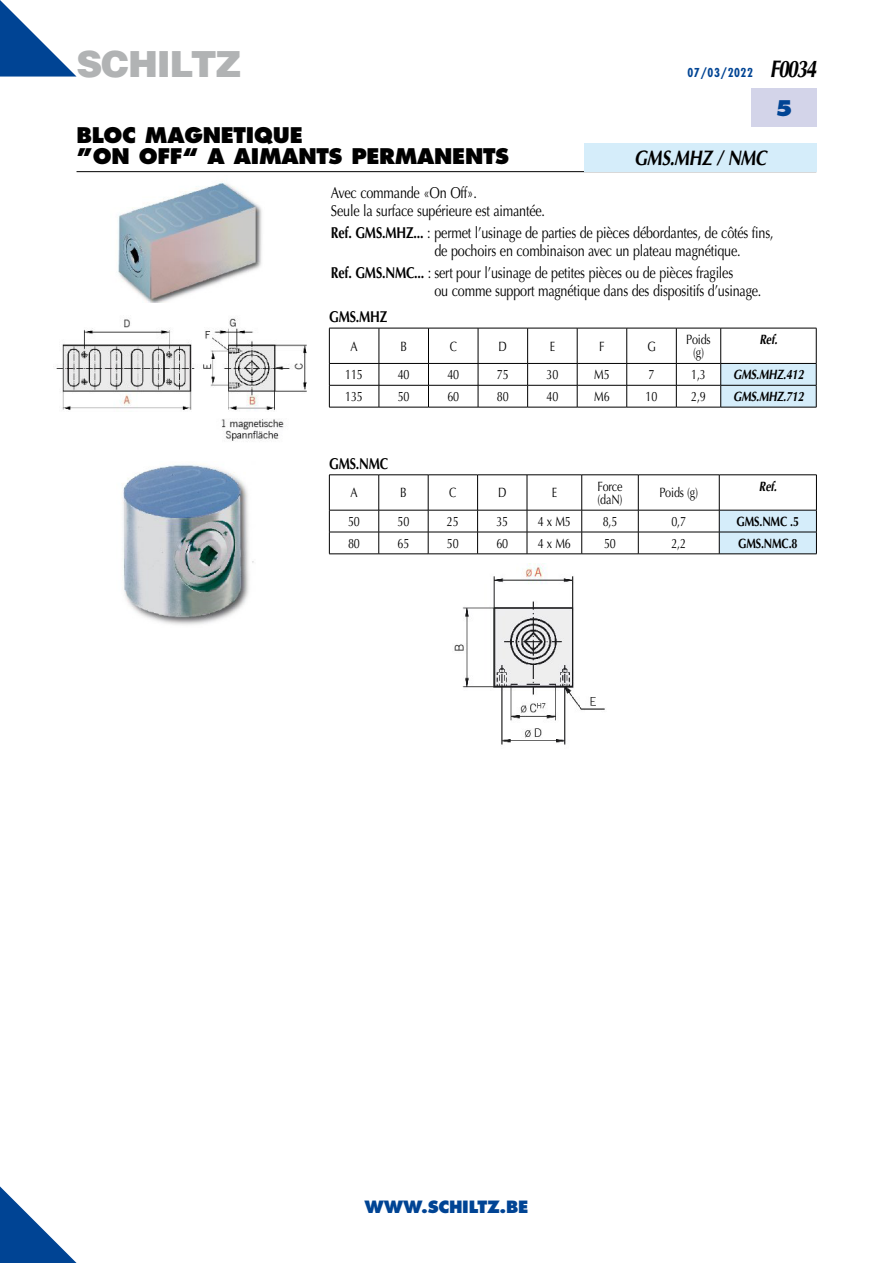
<style>
.page{position:relative;width:893px;height:1263px;background:#fff}
.page>*{position:absolute;margin:0;border:0;box-sizing:border-box;transform-origin:0 0}
.t1{font:900 36px "Helvetica";letter-spacing:-.035em;color:#b1b3b4}
.t2{font:800 21px/21px "Futura";letter-spacing:-.015em;color:#000}
.t3{font:italic 700 21px "Optima";letter-spacing:-.015em;color:#000;scale:.8 1}
.t4{font:800 21px "Futura";color:#004494}
.t5{font:800 16.5px "Futura";letter-spacing:-.015em;color:#004494}
.t6{font:15.75px/18px "Optima";letter-spacing:-.015em;color:#000;scale:.8 1}
.t7{font:700 15.75px "Optima";letter-spacing:-.015em;color:#000;scale:.8 1}
.t8{font:13.5px/13.5px "Optima";letter-spacing:-.015em;color:#000;text-align:center;scale:.8 1}
.t9{font:italic 700 13.5px "Optima";letter-spacing:-.015em;color:#000;scale:.8 1}
.t10{font:700 13.5px "Optima";letter-spacing:-.015em;color:#000;scale:.8 1}
.t11{font:700 condensed 12px "Futura";letter-spacing:.05em;color:#004494}
.s1{font-family:"Optima";font-style:italic;font-stretch:normal;font-size:24px;color:#000}
.s2{font-weight:700}
</style>
<div class="page">
<hr style="left:329px;top:407px;width:50px;height:1px;background:#000">
<hr style="left:379px;top:407px;width:49px;height:1px;background:#000">
<hr style="left:428px;top:407px;width:50px;height:1px;background:#000">
<hr style="left:478px;top:407px;width:50px;height:1px;background:#000">
<hr style="left:528px;top:407px;width:49px;height:1px;background:#000">
<hr style="left:577px;top:407px;width:50px;height:1px;background:#000">
<hr style="left:627px;top:407px;width:49px;height:1px;background:#000">
<hr style="left:676px;top:407px;width:44px;height:1px;background:#000">
<svg style="left:329px;top:328px;width:488px;height:79px"></svg>
<hr style="left:720px;top:407px;width:96px;height:1px;background:#000">
<hr style="left:329px;top:554px;width:50px;height:1px;background:#000">
<hr style="left:379px;top:554px;width:49px;height:1px;background:#000">
<hr style="left:428px;top:554px;width:50px;height:1px;background:#000">
<hr style="left:478px;top:554px;width:49px;height:1px;background:#000">
<hr style="left:527px;top:554px;width:55px;height:1px;background:#000">
<hr style="left:582px;top:554px;width:56px;height:1px;background:#000">
<hr style="left:638px;top:554px;width:81px;height:1px;background:#000">
<svg style="left:329px;top:475px;width:488px;height:79px"></svg>
<hr style="left:719px;top:554px;width:98px;height:1px;background:#000">
<img style="left:118px;top:182px;width:144px;height:121px">
<img style="left:56px;top:318px;width:251px;height:123px">
<img style="left:122px;top:464px;width:132px;height:161px">
<img style="left:454px;top:563px;width:151px;height:182px">
<svg style="left:0;top:1186px;width:77px;height:77px"></svg>
<hr style="left:77px;top:171px;width:739px;height:1px;background:#000">
<div style="left:751px;top:89px;width:65px;height:38px;background:#d3d4e9"></div>
<svg style="left:0;top:0;width:77px;height:77px"></svg>
<div style="left:584px;top:143px;width:232px;height:28px;background:#d5edfa"></div>
<h1 class="t1" style="left:77px;top:40px;width:166px">SCHILTZ</h1>
<p class="t11" style="left:687px;top:65px;width:130px">07/03/2022 <span class="s1">F0034</span></p>
<h2 class="t4" style="left:775px;top:95px;width:19px">5</h2>
<h2 class="t2" style="left:77px;top:125px;width:434px">BLOC MAGNETIQUE<br>”ON OFF“ A AIMANTS PERMANENTS</h2>
<p class="t6" style="left:331px;top:184px;width:269px">Avec commande «On Off».<br>Seule la surface supérieure est aimantée.</p>
<p class="t6" style="left:434px;top:224px;width:425px;text-indent:-103px"><span class="s2">Ref. GMS.MHZ...</span> : permet l’usinage de parties de pièces débordantes, de côtés fins, de pochoirs en combinaison avec un plateau magnétique.</p>
<p class="t6" style="left:434px;top:264px;width:410px;text-indent:-103px"><span class="s2">Ref. GMS.NMC...</span> : sert pour l’usinage de petites pièces ou de pièces fragiles<br>ou comme support magnétique dans des dispositifs d’usinage.</p>
<p class="t7" style="left:329px;top:307px;width:74px">GMS.MHZ</p>
<p class="t8" style="left:351px;top:340px;width:11px">A</p>
<p class="t8" style="left:400px;top:340px;width:10px">B</p>
<p class="t8" style="left:450px;top:340px;width:11px">C</p>
<p class="t8" style="left:499px;top:340px;width:12px">D</p>
<p class="t8" style="left:550px;top:340px;width:8px">E</p>
<p class="t8" style="left:599px;top:340px;width:8px">F</p>
<p class="t8" style="left:647px;top:340px;width:12px">G</p>
<p class="t8" style="left:686px;top:333px;width:32px">Poids (g)</p>
<p class="t9" style="left:759px;top:331px;width:24px">Ref.</p>
<p class="t8" style="left:345px;top:368px;width:24px">115</p>
<p class="t8" style="left:398px;top:368px;width:16px">40</p>
<p class="t8" style="left:447px;top:368px;width:16px">40</p>
<p class="t8" style="left:497px;top:368px;width:16px">75</p>
<p class="t8" style="left:546px;top:368px;width:16px">30</p>
<p class="t8" style="left:594px;top:368px;width:21px">M5</p>
<p class="t8" style="left:648px;top:368px;width:9px">7</p>
<p class="t8" style="left:691px;top:368px;width:20px">1,3</p>
<p class="t9" style="left:733px;top:367px;width:90px">GMS.MHZ.412</p>
<p class="t8" style="left:345px;top:390px;width:24px">135</p>
<p class="t8" style="left:398px;top:390px;width:16px">50</p>
<p class="t8" style="left:447px;top:390px;width:16px">60</p>
<p class="t8" style="left:497px;top:390px;width:16px">80</p>
<p class="t8" style="left:546px;top:390px;width:16px">40</p>
<p class="t8" style="left:594px;top:390px;width:21px">M6</p>
<p class="t8" style="left:646px;top:390px;width:16px">10</p>
<p class="t8" style="left:691px;top:390px;width:20px">2,9</p>
<p class="t9" style="left:733px;top:389px;width:90px">GMS.MHZ.712</p>
<h2 class="t3" style="left:634px;top:145px;width:167px">GMS.MHZ / NMC</h2>
<p class="t7" style="left:329px;top:454px;width:75px">GMS.NMC</p>
<p class="t8" style="left:350px;top:486px;width:11px">A</p>
<p class="t8" style="left:400px;top:486px;width:10px">B</p>
<p class="t8" style="left:449px;top:486px;width:11px">C</p>
<p class="t8" style="left:498px;top:486px;width:12px">D</p>
<p class="t8" style="left:552px;top:486px;width:8px">E</p>
<p class="t8" style="left:597px;top:479px;width:33px;text-align:left">Force (daN)</p>
<p class="t8" style="left:659px;top:486px;width:50px">Poids (g)</p>
<p class="t9" style="left:759px;top:478px;width:24px">Ref.</p>
<p class="t8" style="left:348px;top:515px;width:16px">50</p>
<p class="t8" style="left:398px;top:515px;width:16px">50</p>
<p class="t8" style="left:447px;top:515px;width:16px">25</p>
<p class="t8" style="left:496px;top:515px;width:16px">35</p>
<p class="t8" style="left:538px;top:515px;width:43px">4 x M5</p>
<p class="t8" style="left:603px;top:515px;width:20px">8,5</p>
<p class="t8" style="left:671px;top:515px;width:20px">0,7</p>
<p class="t10" style="left:737px;top:514px;width:80px">GMS.NMC .5</p>
<p class="t8" style="left:348px;top:537px;width:16px">80</p>
<p class="t8" style="left:398px;top:537px;width:16px">65</p>
<p class="t8" style="left:447px;top:537px;width:16px">50</p>
<p class="t8" style="left:496px;top:537px;width:16px">60</p>
<p class="t8" style="left:538px;top:537px;width:43px">4 x M6</p>
<p class="t8" style="left:604px;top:537px;width:16px">50</p>
<p class="t8" style="left:671px;top:537px;width:20px">2,2</p>
<p class="t10" style="left:738px;top:535px;width:76px">GMS.NMC.8</p>
<p class="t5" style="left:365px;top:1197px;width:165px">WWW.SCHILTZ.BE</p>
</div>
